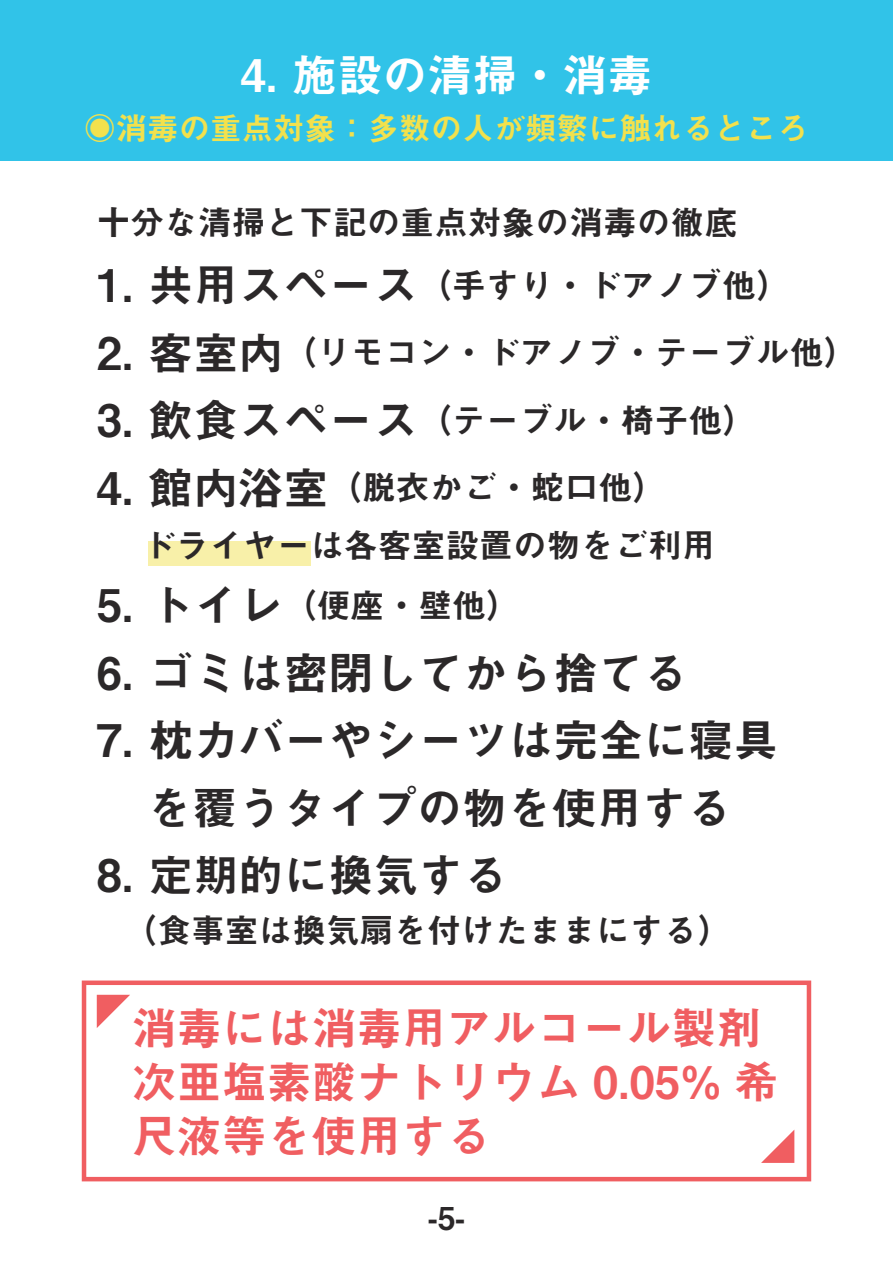
<style>
.page{position:relative;width:893px;height:1263px;background:#fff}
.page>*{position:absolute;margin:0;border:0;box-sizing:border-box;transform-origin:0 0}
.t1{font:45px/67.5px "Midashi Go Pr 6 N MB31";color:#2b2829;text-align:center}
.t2{font:45px/54px "Midashi Go Pr 6 N MB31";color:#f05e61}
.t3{font:45px "Midashi Go Pr 6 N MB31";color:#fff}
.t4{font:33.75px "Midashi Go Pr 6 N MB31";color:#2b2829}
.t5{font:31.5px "Midashi Go Pr 6 N MB31";color:#f2e14d}
.t6{font:31.5px "Midashi Go Pr 6 N MB31";color:#2b2829}
.s1{font-size:45px}
</style>
<div class="page">
<div style="left:148px;top:541px;width:163px;height:25px;background:#f8f0a9"></div>
<div style="left:0;top:0;width:893px;height:161px;background:#31c3e8"></div>
<svg style="left:97px;top:995px;width:33px;height:33px"></svg>
<svg style="left:761px;top:1130px;width:33px;height:33px"></svg>
<div style="left:82px;top:980px;width:729px;height:201px;border:5px solid #f05e61"></div>
<h1 class="t3" style="left:241px;top:39px;width:413px">4. 施設の清掃・消毒</h1>
<p class="t5" style="left:84px;top:103px;width:726px">◉消毒の重点対象：多数の人が頻繁に触れるところ</p>
<p class="t4" style="left:97px;top:195px;width:643px">十分な清掃と下記の重点対象の消毒の徹底</p>
<p class="t4" style="left:97px;top:258px;width:694px"><span class="s1">1. 共用スペース</span>（手すり・ドアノブ他）</p>
<p class="t4" style="left:97px;top:326px;width:762px"><span class="s1">2. 客室内</span>（リモコン・ドアノブ・テーブル他）</p>
<p class="t4" style="left:97px;top:393px;width:661px"><span class="s1">3. 飲食スペース</span>（テーブル・椅子他）</p>
<p class="t4" style="left:97px;top:461px;width:571px"><span class="s1">4. 館内浴室</span>（脱衣かご・蛇口他）</p>
<p class="t4" style="left:142px;top:519px;width:575px">ドライヤーは各客室設置の物をご利用</p>
<p class="t4" style="left:97px;top:578px;width:424px"><span class="s1">5. トイレ</span>（便座・壁他）</p>
<h1 class="t1" style="left:97px;top:637px;width:593px">6. ゴミは密閉してから捨てる</h1>
<h1 class="t1" style="left:97px;top:705px;width:683px">7. 枕カバーやシーツは完全に寝具を覆うタイプの物を使用する</h1>
<h1 class="t1" style="left:97px;top:840px;width:413px">8. 定期的に換気する</h1>
<p class="t4" style="left:124px;top:903px;width:609px">（食事室は換気扇を付けたままにする）</p>
<h1 class="t2" style="left:132px;top:999px;width:648px">消毒には消毒用アルコール製剤次亜塩素酸ナトリウム 0.05% 希尺液等を使用する</h1>
<p class="t6" style="left:428px;top:1193px;width:39px">-5-</p>
</div>
